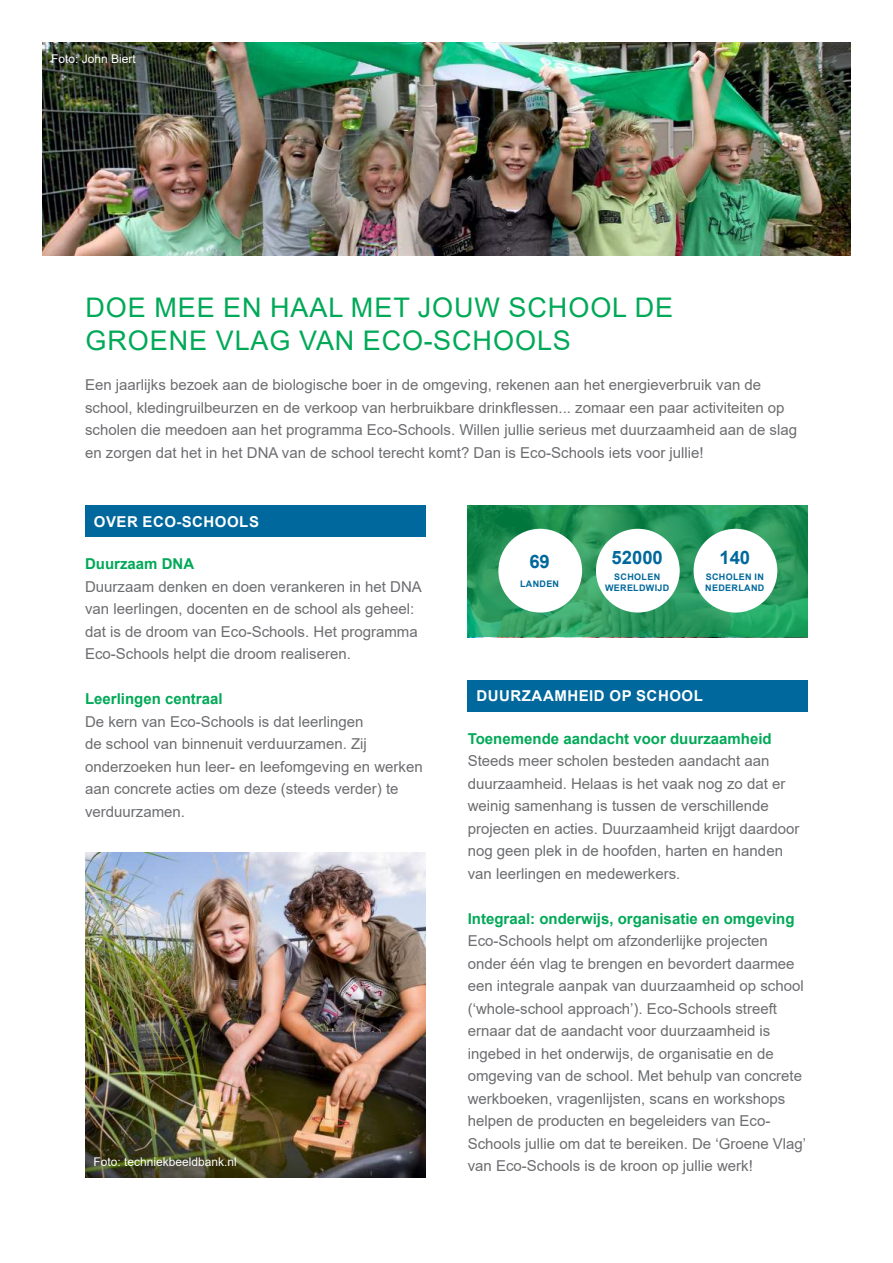
<style>
.page{position:relative;width:893px;height:1263px;background:#fff}
.page>*{position:absolute;margin:0;border:0;box-sizing:border-box;transform-origin:0 0}
.t1{font:27px/32.4px "Arial";letter-spacing:.035em;color:#00a957}
.t2{font:700 18.45px "Arial";color:#00689c}
.t3{font:15px/22.5px "Arial";color:#6c6d70}
.t4{font:700 15px "Arial";color:#00a957}
.t5{font:700 15px "Arial";letter-spacing:.035em;color:#fff}
.t6{font:12px "Arial";color:#fff}
.t7{font:700 9px/10.8px "Arial";letter-spacing:.035em;color:#00689c;text-align:center}
</style>
<div class="page">
<img style="left:43px;top:43px;width:807px;height:212px">
<div style="left:85px;top:505px;width:340px;height:32px;background:#00689c"></div>
<svg style="left:468px;top:505px;width:340px;height:132px;background:#27985c"></svg>
<div style="left:596px;top:529px;width:84px;height:83px;background:#fff;border-radius:50%"></div>
<div style="left:498px;top:529px;width:84px;height:83px;background:#fff;border-radius:50%"></div>
<div style="left:694px;top:529px;width:83px;height:83px;background:#fff;border-radius:50%"></div>
<img style="left:85px;top:853px;width:340px;height:325px">
<div style="left:468px;top:680px;width:340px;height:31px;background:#00689c"></div>
<p class="t6" style="left:51px;top:50px;width:86px">Foto: John Biert</p>
<h1 class="t1" style="left:86px;top:291px;width:589px">DOE MEE EN HAAL MET JOUW SCHOOL DE<br>GROENE VLAG VAN ECO-SCHOOLS</h1>
<p class="t3" style="left:85px;top:374px;width:713px">Een jaarlijks bezoek aan de biologische boer in de omgeving, rekenen aan het energieverbruik van de school, kledingruilbeurzen en de verkoop van herbruikbare drinkflessen... zomaar een paar activiteiten op scholen die meedoen aan het programma Eco-Schools. Willen jullie serieus met duurzaamheid aan de slag en zorgen dat het in het DNA van de school terecht komt? Dan is Eco-Schools iets voor jullie!</p>
<p class="t5" style="left:94px;top:511px;width:167px">OVER ECO-SCHOOLS</p>
<p class="t4" style="left:85px;top:553px;width:111px">Duurzaam DNA</p>
<p class="t3" style="left:85px;top:575px;width:338px">Duurzaam denken en doen verankeren in het DNA van leerlingen, docenten en de school als geheel: dat is de droom van Eco-Schools. Het programma Eco-Schools helpt die droom realiseren.</p>
<p class="t4" style="left:85px;top:688px;width:139px">Leerlingen centraal</p>
<p class="t3" style="left:85px;top:710px;width:339px">De kern van Eco-Schools is dat leerlingen<br>de school van binnenuit verduurzamen. Zij onderzoeken hun leer- en leefomgeving en werken aan concrete acties om deze (steeds verder) te verduurzamen.</p>
<p class="t6" style="left:94px;top:1154px;width:145px">Foto: techniekbeeldbank.nl</p>
<p class="t2" style="left:529px;top:548px;width:22px">69</p>
<p class="t7" style="left:520px;top:579px;width:41px">LANDEN</p>
<p class="t2" style="left:611px;top:544px;width:53px">52000</p>
<p class="t7" style="left:605px;top:572px;width:66px">SCHOLEN<br>WERELDWIJD</p>
<p class="t2" style="left:719px;top:544px;width:32px">140</p>
<p class="t7" style="left:705px;top:572px;width:61px;text-align:left">SCHOLEN IN<br>NEDERLAND</p>
<p class="t5" style="left:476px;top:685px;width:228px">DUURZAAMHEID OP SCHOOL</p>
<p class="t4" style="left:468px;top:728px;width:305px">Toenemende aandacht voor duurzaamheid</p>
<p class="t3" style="left:468px;top:749px;width:333px">Steeds meer scholen besteden aandacht aan duurzaamheid. Helaas is het vaak nog zo dat er weinig samenhang is tussen de verschillende projecten en acties. Duurzaamheid krijgt daardoor nog geen plek in de hoofden, harten en handen van leerlingen en medewerkers.</p>
<p class="t4" style="left:468px;top:908px;width:328px">Integraal: onderwijs, organisatie en omgeving</p>
<p class="t3" style="left:468px;top:929px;width:340px">Eco-Schools helpt om afzonderlijke projecten onder één vlag te brengen en bevordert daarmee een integrale aanpak van duurzaamheid op school (‘whole-school approach’). Eco-Schools streeft ernaar dat de aandacht voor duurzaamheid is ingebed in het onderwijs, de organisatie en de omgeving van de school. Met behulp van concrete werkboeken, vragenlijsten, scans en workshops helpen de producten en begeleiders van Eco-Schools jullie om dat te bereiken. De ‘Groene Vlag’ van Eco-Schools is de kroon op jullie werk!</p>
</div>
